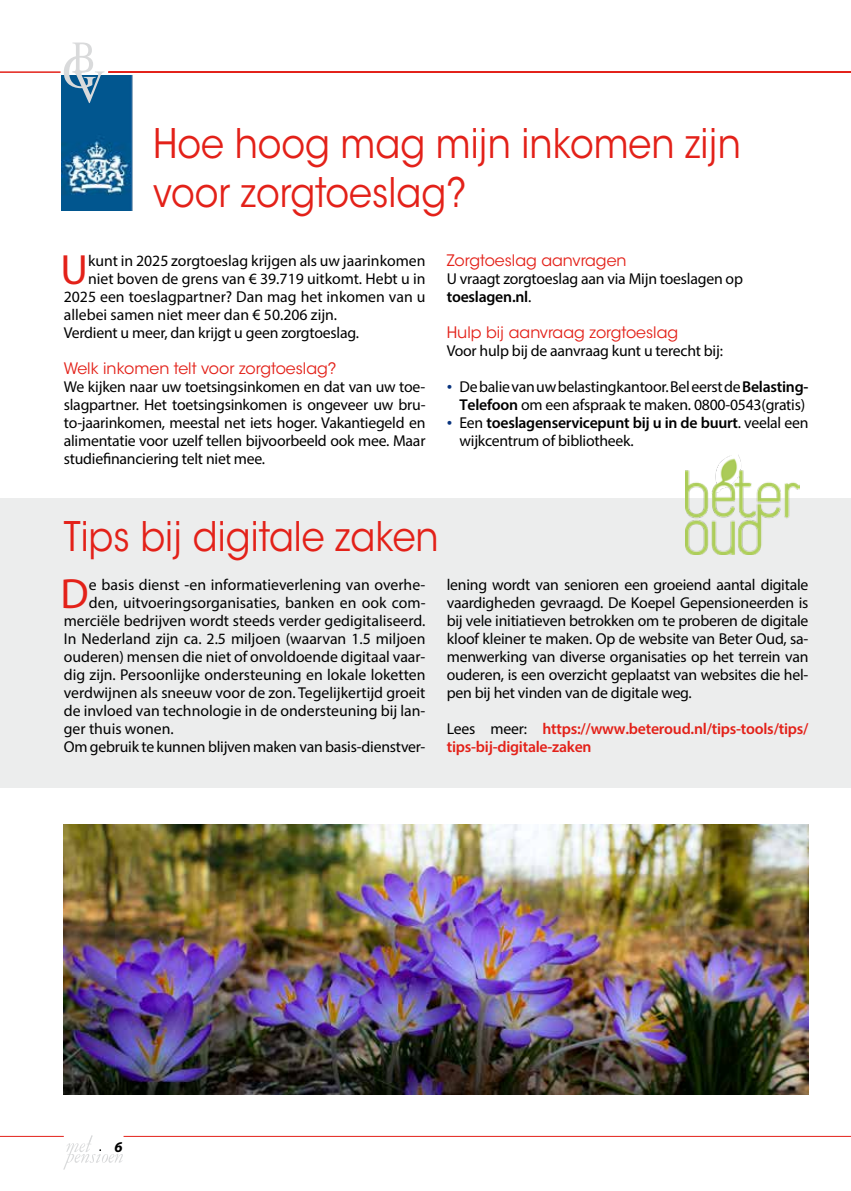
<style>
.page{position:relative;width:851px;height:1191px;background:#fff}
.page>*{position:absolute;margin:0;border:0;box-sizing:border-box;transform-origin:0 0}
.t1{font:42.45px "Myriad Pro";color:#e32119}
.t2{font:40.5px/48.6px "ITC Avant Garde Std";color:#e32119;scale:.9 1}
.t3{font:15.75px/18px "Myriad Pro";color:#000;text-align:justify}
.t4{font:15.75px "ITC Avant Garde Std";color:#e32119}
.t5{font:600 15.75px/18px "Myriad Pro";letter-spacing:-.015em;color:#e32119}
.t6{font:italic 700 15px "Myriad Pro";color:#000}
.s1{font-weight:600}
.s2{font-family:"Times New Roman";color:#08337e}
.s3{font-weight:400;color:#000}
</style>
<div class="page">
<svg style="left:63px;top:1135px;width:60px;height:34px"></svg>
<hr style="left:0;top:1136px;width:64px;height:1px;background:#e32119">
<hr style="left:0;top:71px;width:60px;height:2px;background:#e32119">
<hr style="left:123px;top:1136px;width:727px;height:1px;background:#e32119">
<div style="left:0;top:498px;width:850px;height:290px;background:#eceded"></div>
<hr style="left:108px;top:71px;width:742px;height:2px;background:#e32119">
<img style="left:62px;top:75px;width:71px;height:136px">
<img style="left:685px;top:455px;width:114px;height:100px">
<svg style="left:64px;top:43px;width:40px;height:60px"></svg>
<img style="left:64px;top:824px;width:744px;height:270px">
<h2 class="t2" style="left:153px;top:119px;width:654px">Hoe hoog mag mijn inkomen zijn voor zorgtoeslag?</h2>
<h1 class="t1" style="left:61px;top:243px;width:29px">U</h1>
<p class="t3" style="left:88px;top:251px;width:339px">kunt in 2025 zorgtoeslag krijgen als uw jaarinkomen</p>
<p class="t3" style="left:88px;top:269px;width:339px">niet boven de grens van € 39.719 uitkomt. Hebt u in</p>
<p class="t3" style="left:64px;top:287px;width:363px">2025 een toeslagpartner? Dan mag het inkomen van u</p>
<p class="t3" style="left:64px;top:305px;width:275px">allebei samen niet meer dan € 50.206 zijn.</p>
<p class="t3" style="left:64px;top:323px;width:296px">Verdient u meer, dan krijgt u geen zorgtoeslag.</p>
<p class="t4" style="left:64px;top:359px;width:274px">Welk inkomen telt voor zorgtoeslag?</p>
<p class="t3" style="left:64px;top:377px;width:363px">We kijken naar uw toetsingsinkomen en dat van uw toe&shy;slagpartner. Het toetsingsinkomen is ongeveer uw bru&shy;to-jaarinkomen, meestal net iets hoger. Vakantiegeld en alimentatie voor uzelf tellen bijvoorbeeld ook mee. Maar studiefinanciering telt niet mee.</p>
<p class="t4" style="left:446px;top:251px;width:181px">Zorgtoeslag aanvragen</p>
<p class="t3" style="left:446px;top:269px;width:298px">U vraagt zorgtoeslag aan via Mijn toeslagen op <span class="s1">toeslagen.nl</span>.</p>
<p class="t4" style="left:446px;top:323px;width:233px">Hulp bij aanvraag zorgtoeslag</p>
<p class="t3" style="left:446px;top:341px;width:278px">Voor hulp bij de aanvraag kunt u terecht bij:</p>
<p class="t3" style="left:446px;top:377px;width:363px;text-align:right"><span class="s2">•</span> De balie van uw belastingkantoor. Bel eerst de <span class="s1">Belasting-<br>Telefoon</span> om een afspraak te maken. 0800-0543(gratis)</p>
<p class="t3" style="left:459px;top:413px;width:350px;text-indent:-13px"><span class="s2">•</span> Een <span class="s1">toeslagenservicepunt bij u in de buurt</span>. veelal een wijkcentrum of bibliotheek.</p>
<h2 class="t2" style="left:64px;top:513px;width:418px">Tips bij digitale zaken</h2>
<h1 class="t1" style="left:61px;top:567px;width:30px">D</h1>
<p class="t3" style="left:89px;top:575px;width:338px">e basis dienst -en informatieverlening van overhe-</p>
<p class="t3" style="left:89px;top:593px;width:338px">den, uitvoeringsorganisaties, banken en ook com-</p>
<p class="t3" style="left:64px;top:611px;width:363px">merciële bedrijven wordt steeds verder gedigitaliseerd.</p>
<p class="t3" style="left:64px;top:629px;width:363px">In Nederland zijn ca. 2.5 miljoen (waarvan 1.5 miljoen</p>
<p class="t3" style="left:64px;top:647px;width:363px">ouderen) mensen die niet of onvoldoende digitaal vaar-</p>
<p class="t3" style="left:64px;top:665px;width:363px">dig zijn. Persoonlijke ondersteuning en lokale loketten</p>
<p class="t3" style="left:64px;top:683px;width:363px">verdwijnen als sneeuw voor de zon. Tegelijkertijd groeit</p>
<p class="t3" style="left:64px;top:701px;width:363px">de invloed van technologie in de ondersteuning bij lan-</p>
<p class="t3" style="left:64px;top:719px;width:111px">ger thuis wonen.</p>
<p class="t3" style="left:64px;top:737px;width:363px">Om gebruik te kunnen blijven maken van basis-dienstver-</p>
<p class="t3" style="left:446px;top:575px;width:363px">lening wordt van senioren een groeiend aantal digitale vaardigheden gevraagd. De Koepel Gepensioneerden is bij vele initiatieven betrokken om te proberen de digitale kloof kleiner te maken. Op de website van Beter Oud, sa&shy;menwerking van diverse organisaties op het terrein van ouderen, is een overzicht geplaatst van websites die hel&shy;pen bij het vinden van de digitale weg.</p>
<p class="t5" style="left:446px;top:719px;width:363px"><span class="s3">Lees meer:</span> https://www.beteroud.nl/tips-tools/tips/ tips-bij-digitale-zaken</p>
<p class="t6" style="left:114px;top:1137px;width:10px">6</p>
</div>
